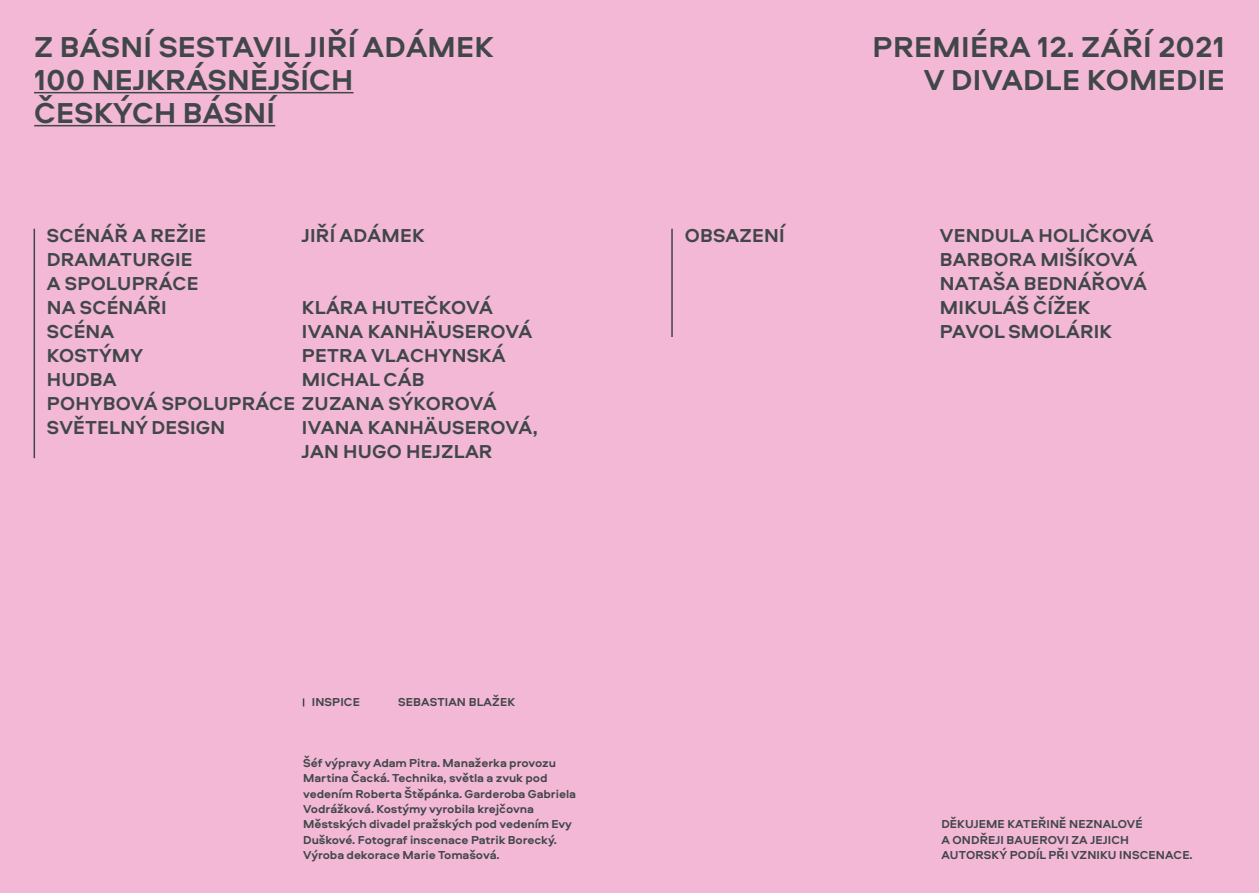
<style>
.page{position:relative;width:1259px;height:893px;background:#f2b8d5}
.page>*{position:absolute;margin:0;border:0;box-sizing:border-box;transform-origin:0 0}
.t1{font:700 30px/33px "Aeroport";letter-spacing:.01em;color:#404649}
.t2{font:700 19.5px/24px "Aeroport";letter-spacing:.01em;color:#404649}
.t3{font:700 12px/15.3px "Aeroport";letter-spacing:-.01em;color:#404649}
.t4{font:700 12px/15.3px "Aeroport";letter-spacing:.01em;color:#404649}
</style>
<div class="page">
<hr style="left:34px;top:229px;width:1px;height:229px;background:#404649">
<hr style="left:671px;top:229px;width:2px;height:108px;background:#404649">
<hr style="left:34px;top:92px;width:319px;height:1px;background:#404649">
<hr style="left:34px;top:125px;width:241px;height:1px;background:#404649">
<h1 class="t1" style="left:34px;top:29px;width:461px">Z BÁSNÍ SESTAVIL JIŘÍ ADÁMEK<br>100 NEJKRÁSNĚJŠÍCH<br>ČESKÝCH BÁSNÍ</h1>
<h1 class="t1" style="left:872px;top:29px;width:354px;text-align:right">PREMIÉRA 12. ZÁŘÍ 2021<br>V DIVADLE KOMEDIE</h1>
<p class="t2" style="left:47px;top:223px;width:161px">SCÉNÁŘ A REŽIE</p>
<p class="t2" style="left:302px;top:223px;width:124px">JIŘÍ ADÁMEK</p>
<p class="t2" style="left:47px;top:247px;width:153px">DRAMATURGIE<br>A SPOLUPRÁCE<br>NA SCÉNÁŘI</p>
<p class="t2" style="left:302px;top:295px;width:192px">KLÁRA HUTEČKOVÁ</p>
<p class="t2" style="left:47px;top:319px;width:69px">SCÉNA</p>
<p class="t2" style="left:302px;top:319px;width:232px">IVANA KANHÄUSEROVÁ</p>
<p class="t2" style="left:47px;top:343px;width:98px">KOSTÝMY</p>
<p class="t2" style="left:302px;top:343px;width:205px">PETRA VLACHYNSKÁ</p>
<p class="t2" style="left:47px;top:367px;width:71px">HUDBA</p>
<p class="t2" style="left:47px;top:367px;width:451px;text-indent:255px">MICHAL CÁB<br>POHYBOVÁ SPOLUPRÁCE ZUZANA SÝKOROVÁ<br>SVĚTELNÝ DESIGN</p>
<p class="t2" style="left:302px;top:415px;width:237px">IVANA KANHÄUSEROVÁ,<br>JAN HUGO HEJZLAR</p>
<p class="t4" style="left:312px;top:694px;width:50px">INSPICE</p>
<p class="t4" style="left:398px;top:694px;width:118px">SEBASTIAN BLAŽEK</p>
<p class="t3" style="left:303px;top:755px;width:274px">Šéf výpravy Adam Pitra. Manažerka provozu Martina Čacká. Technika, světla a zvuk pod vedením Roberta Štěpánka. Garderoba Gabriela Vodrážková. Kostýmy vyrobila krejčovna Městských divadel pražských pod vedením Evy Duškové. Fotograf inscenace Patrik Borecký.<br>Výroba dekorace Marie Tomašová.</p>
<p class="t2" style="left:685px;top:223px;width:101px">OBSAZENÍ</p>
<p class="t2" style="left:940px;top:223px;width:215px">VENDULA HOLIČKOVÁ<br>BARBORA MIŠÍKOVÁ<br>NATAŠA BEDNÁŘOVÁ<br>MIKULÁŠ ČÍŽEK<br>PAVOL SMOLÁRIK</p>
<p class="t4" style="left:941px;top:816px;width:253px">DĚKUJEME KATEŘINĚ NEZNALOVÉ<br>A ONDŘEJI BAUEROVI ZA JEJICH<br>AUTORSKÝ PODÍL PŘI VZNIKU INSCENACE.</p>
</div>
